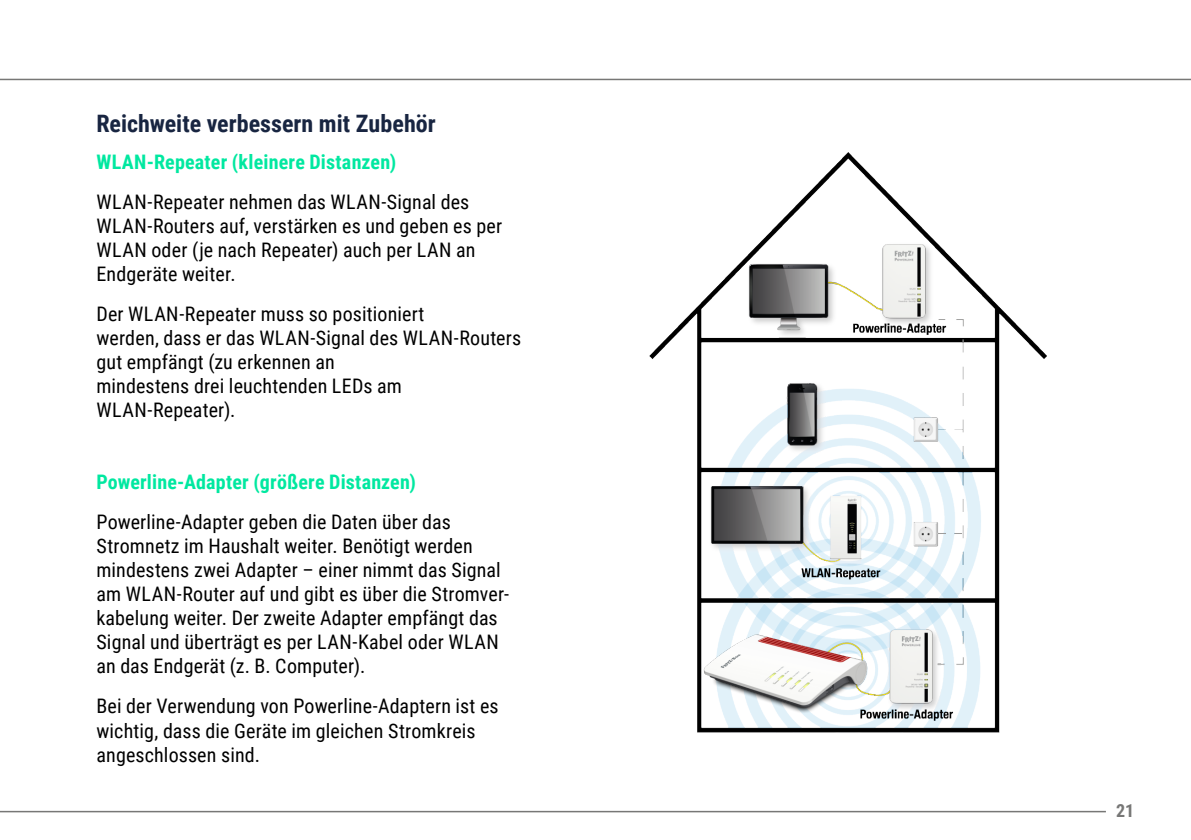
<style>
.page{position:relative;width:1191px;height:840px;background:#fff}
.page>*{position:absolute;margin:0;border:0;box-sizing:border-box;transform-origin:0 0}
.t1{font:700 24px "Roboto Condensed";color:#182541}
.t2{font:20px/24px "Roboto Condensed";letter-spacing:.01em;color:#000}
.t3{font:700 20px "Roboto Condensed";letter-spacing:.01em;color:#00e8a0}
.t4{font:700 18px "Roboto Condensed";color:#777776}
</style>
<div class="page">
<img style="left:649px;top:152px;width:397px;height:581px">
<img style="left:682px;top:594px;width:208px;height:139px">
<hr style="left:0;top:810px;width:1106px;height:1px;background:#777776">
<hr style="left:0;top:79px;width:1191px;height:1px;background:#777776">
<p class="t1" style="left:96px;top:106px;width:341px">Reichweite verbessern mit Zubehör</p>
<p class="t3" style="left:96px;top:148px;width:301px">WLAN-Repeater (kleinere Distanzen)</p>
<p class="t2" style="left:96px;top:189px;width:407px">WLAN-Repeater nehmen das WLAN-Signal des WLAN-Routers auf, verstärken es und geben es per WLAN oder (je nach Repeater) auch per LAN an Endgeräte weiter.</p>
<p class="t2" style="left:96px;top:301px;width:426px">Der WLAN-Repeater muss so positioniert<br>werden, dass er das WLAN-Signal des WLAN-Routers gut empfängt (zu erkennen an<br>mindestens drei leuchtenden LEDs am WLAN-Repeater).</p>
<p class="t3" style="left:96px;top:468px;width:321px">Powerline-Adapter (größere Distanzen)</p>
<p class="t2" style="left:96px;top:509px;width:414px">Powerline-Adapter geben die Daten über das Stromnetz im Haushalt weiter. Benötigt werden mindestens zwei Adapter – einer nimmt das Signal am WLAN-Router auf und gibt es über die Stromver&shy;kabelung weiter. Der zweite Adapter empfängt das Signal und überträgt es per LAN-Kabel oder WLAN an das Endgerät (z. B. Computer).</p>
<p class="t2" style="left:96px;top:693px;width:404px">Bei der Verwendung von Powerline-Adaptern ist es wichtig, dass die Geräte im gleichen Stromkreis angeschlossen sind.</p>
<p class="t4" style="left:1116px;top:797px;width:20px">21</p>
</div>
